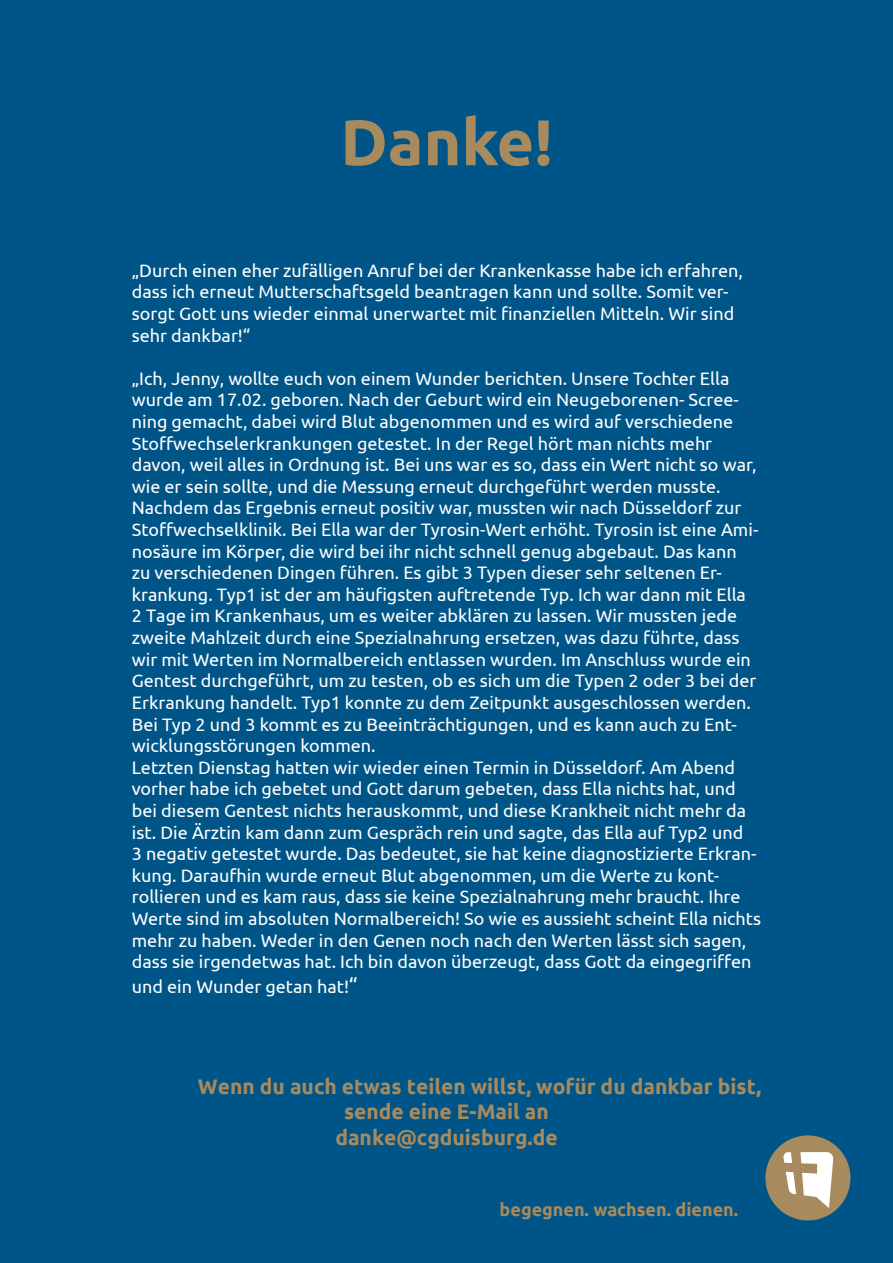
<style>
.page{position:relative;width:893px;height:1263px;background:#058}
.page>*{position:absolute;margin:0;border:0;box-sizing:border-box;transform-origin:0 0}
.t1{font:700 64.5px "Ubuntu";color:#a78a5d}
.t2{font:700 21px "Ubuntu";color:#a78a5d}
.t3{font:18px/21.6px "Ubuntu";color:#fff}
.t4{font:700 18px "Ubuntu";color:#a78a5d}
.s1{font-size:21px}
</style>
<div class="page">
<div style="left:765px;top:1135px;width:85px;height:85px;background:#a78a5d;border-radius:50%"></div>
<svg style="left:783px;top:1152px;width:50px;height:56px"></svg>
<h1 class="t1" style="left:340px;top:103px;width:214px">Danke!</h1>
<p class="t3" style="left:132px;top:259px;width:613px">„Durch einen eher zufälligen Anruf bei der Krankenkasse habe ich erfahren, dass ich erneut Mutterschaftsgeld beantragen kann und sollte. Somit ver&shy;sorgt Gott uns wieder einmal unerwartet mit finanziellen Mitteln. Wir sind sehr dankbar!“</p>
<p class="t3" style="left:132px;top:367px;width:631px">„Ich, Jenny, wollte euch von einem Wunder berichten. Unsere Tochter Ella wurde am 17.02. geboren. Nach der Geburt wird ein Neugeborenen- Scree&shy;ning gemacht, dabei wird Blut abgenommen und es wird auf verschiedene Stoffwechselerkrankungen getestet. In der Regel hört man nichts mehr davon, weil alles in Ordnung ist. Bei uns war es so, dass ein Wert nicht so war, wie er sein sollte, und die Messung erneut durchgeführt werden musste.<br>Nachdem das Ergebnis erneut positiv war, mussten wir nach Düsseldorf zur Stoffwechselklinik. Bei Ella war der Tyrosin-Wert erhöht. Tyrosin ist eine Ami&shy;nosäure im Körper, die wird bei ihr nicht schnell genug abgebaut. Das kann<br>zu verschiedenen Dingen führen. Es gibt 3 Typen dieser sehr seltenen Er&shy;krankung. Typ1 ist der am häufigsten auftretende Typ. Ich war dann mit Ella<br>2 Tage im Krankenhaus, um es weiter abklären zu lassen. Wir mussten jede zweite Mahlzeit durch eine Spezialnahrung ersetzen, was dazu führte, dass wir mit Werten im Normalbereich entlassen wurden. Im Anschluss wurde ein Gentest durchgeführt, um zu testen, ob es sich um die Typen 2 oder 3 bei der Erkrankung handelt. Typ1 konnte zu dem Zeitpunkt ausgeschlossen werden.<br>Bei Typ 2 und 3 kommt es zu Beeinträchtigungen, und es kann auch zu Ent&shy;wicklungsstörungen kommen.<br>Letzten Dienstag hatten wir wieder einen Termin in Düsseldorf. Am Abend vorher habe ich gebetet und Gott darum gebeten, dass Ella nichts hat, und bei diesem Gentest nichts herauskommt, und diese Krankheit nicht mehr da ist. Die Ärztin kam dann zum Gespräch rein und sagte, das Ella auf Typ2 und<br>3 negativ getestet wurde. Das bedeutet, sie hat keine diagnostizierte Erkran&shy;kung. Daraufhin wurde erneut Blut abgenommen, um die Werte zu kont&shy;rollieren und es kam raus, dass sie keine Spezialnahrung mehr braucht. Ihre Werte sind im absoluten Normalbereich! So wie es aussieht scheint Ella nichts mehr zu haben. Weder in den Genen noch nach den Werten lässt sich sagen, dass sie irgendetwas hat. Ich bin davon überzeugt, dass Gott da eingegriffen</p>
<p class="t3" style="left:132px;top:975px;width:227px">und ein Wunder getan hat!<span class="s1">“</span></p>
<p class="t2" style="left:198px;top:1074px;width:565px">Wenn du auch etwas teilen willst, wofür du dankbar bist,</p>
<p class="t2" style="left:344px;top:1099px;width:206px">sende eine E-Mail an</p>
<p class="t2" style="left:335px;top:1124px;width:224px">danke@cgduisburg.de</p>
<p class="t4" style="left:500px;top:1198px;width:240px">begegnen. wachsen. dienen.</p>
</div>
